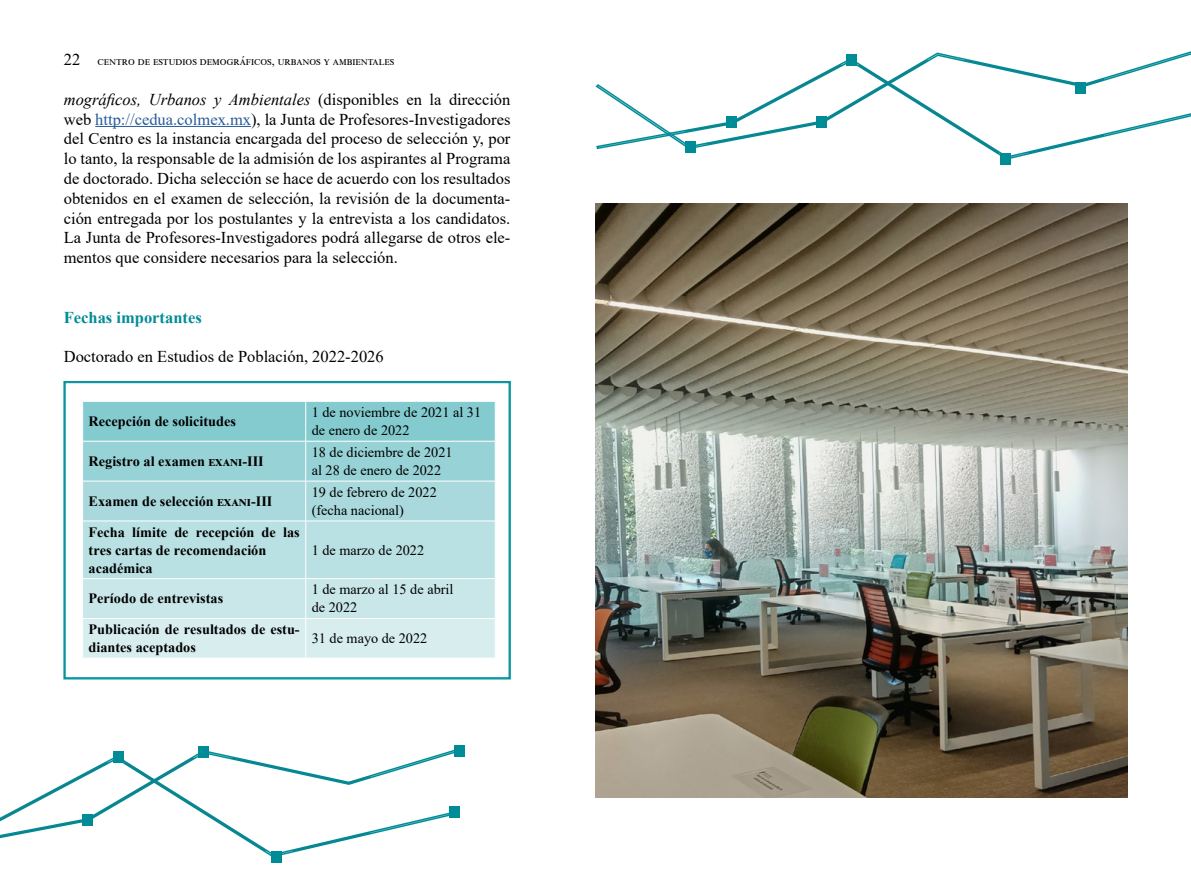
<style>
.page{position:relative;width:1191px;height:893px;background:#fff}
.page>*{position:absolute;margin:0;border:0;box-sizing:border-box;transform-origin:0 0}
.t1{font:16.5px/19.8px "Times New Roman";color:#000;text-align:justify}
.t2{font:700 16.5px "Times New Roman";color:#008c97}
.t3{font:700 14.25px/18px "Times New Roman";color:#000}
.t4{font:14.25px/18px "Times New Roman";color:#000}
.t5{font:12px "Times New Roman";color:#000}
.s1{font-size:16.5px}
.s2{font-style:italic}
.s3{color:#275b9b}
</style>
<div class="page">
<hr style="left:95px;top:126px;width:156px;height:1px;background:#275b9b">
<svg style="left:0;top:755px;width:460px;height:104px"></svg>
<div style="left:271px;top:851px;width:10px;height:12px;background:#008c97"></div>
<div style="left:82px;top:814px;width:11px;height:12px;background:#008c97"></div>
<div style="left:113px;top:751px;width:10px;height:12px;background:#008c97"></div>
<div style="left:198px;top:746px;width:10px;height:12px;background:#008c97"></div>
<div style="left:449px;top:806px;width:10px;height:12px;background:#008c97"></div>
<div style="left:454px;top:745px;width:10px;height:12px;background:#008c97"></div>
<img style="left:595px;top:204px;width:532px;height:594px">
<svg style="left:595px;top:57px;width:596px;height:102px"></svg>
<div style="left:685px;top:141px;width:11px;height:12px;background:#008c97"></div>
<div style="left:816px;top:116px;width:10px;height:12px;background:#008c97"></div>
<div style="left:727px;top:116px;width:10px;height:12px;background:#008c97"></div>
<div style="left:846px;top:54px;width:11px;height:12px;background:#008c97"></div>
<div style="left:1075px;top:82px;width:10px;height:11px;background:#008c97"></div>
<div style="left:1000px;top:153px;width:11px;height:12px;background:#008c97"></div>
<svg style="left:64px;top:381px;width:446px;height:298px"></svg>
<div style="left:65px;top:383px;width:444px;height:295px;border:1px solid #00909c"></div>
<p class="t5" style="left:64px;top:52px;width:332px"><span class="s1">22</span> centro de estudios demográficos, urbanos y ambientales</p>
<p class="t1" style="left:64px;top:89px;width:448px"><span class="s2">mográficos, Urbanos y Ambientales</span> (disponibles en la dirección web <span class="s3">http://cedua.colmex.mx</span>), la Junta de Profesores-Investigadores del Centro es la instancia encargada del proceso de selección y, por lo tanto, la responsable de la admisión de los aspirantes al Programa de doctorado. Dicha selección se hace de acuerdo con los resultados obtenidos en el examen de selección, la revisión de la documenta&shy;ción entregada por los postulantes y la entrevista a los candidatos.<br>La Junta de Profesores-Investigadores podrá allegarse de otros ele&shy;mentos que considere necesarios para la selección.</p>
<p class="t2" style="left:64px;top:305px;width:139px">Fechas importantes</p>
<p class="t1" style="left:64px;top:346px;width:321px">Doctorado en Estudios de Población, 2022-2026</p>
<p class="t3" style="left:89px;top:412px;width:149px">Recepción de solicitudes</p>
<p class="t4" style="left:312px;top:403px;width:171px">1 de noviembre de 2021 al 31 de enero de 2022</p>
<p class="t3" style="left:89px;top:452px;width:177px">Registro al examen exani-III</p>
<p class="t4" style="left:312px;top:443px;width:142px">18 de diciembre de 2021 al 28 de enero de 2022</p>
<p class="t3" style="left:89px;top:492px;width:185px">Examen de selección exani-III</p>
<p class="t4" style="left:312px;top:483px;width:127px">19 de febrero de 2022 (fecha nacional)</p>
<p class="t3" style="left:89px;top:522px;width:213px">Fecha límite de recepción de las tres cartas de recomendación académica</p>
<p class="t4" style="left:312px;top:540px;width:114px">1 de marzo de 2022</p>
<p class="t3" style="left:89px;top:589px;width:136px">Período de entrevistas</p>
<p class="t4" style="left:312px;top:580px;width:143px">1 de marzo al 15 de abril de 2022</p>
<p class="t3" style="left:89px;top:620px;width:213px">Publicación de resultados de estu&shy;diantes aceptados</p>
<p class="t4" style="left:312px;top:629px;width:117px">31 de mayo de 2022</p>
</div>
